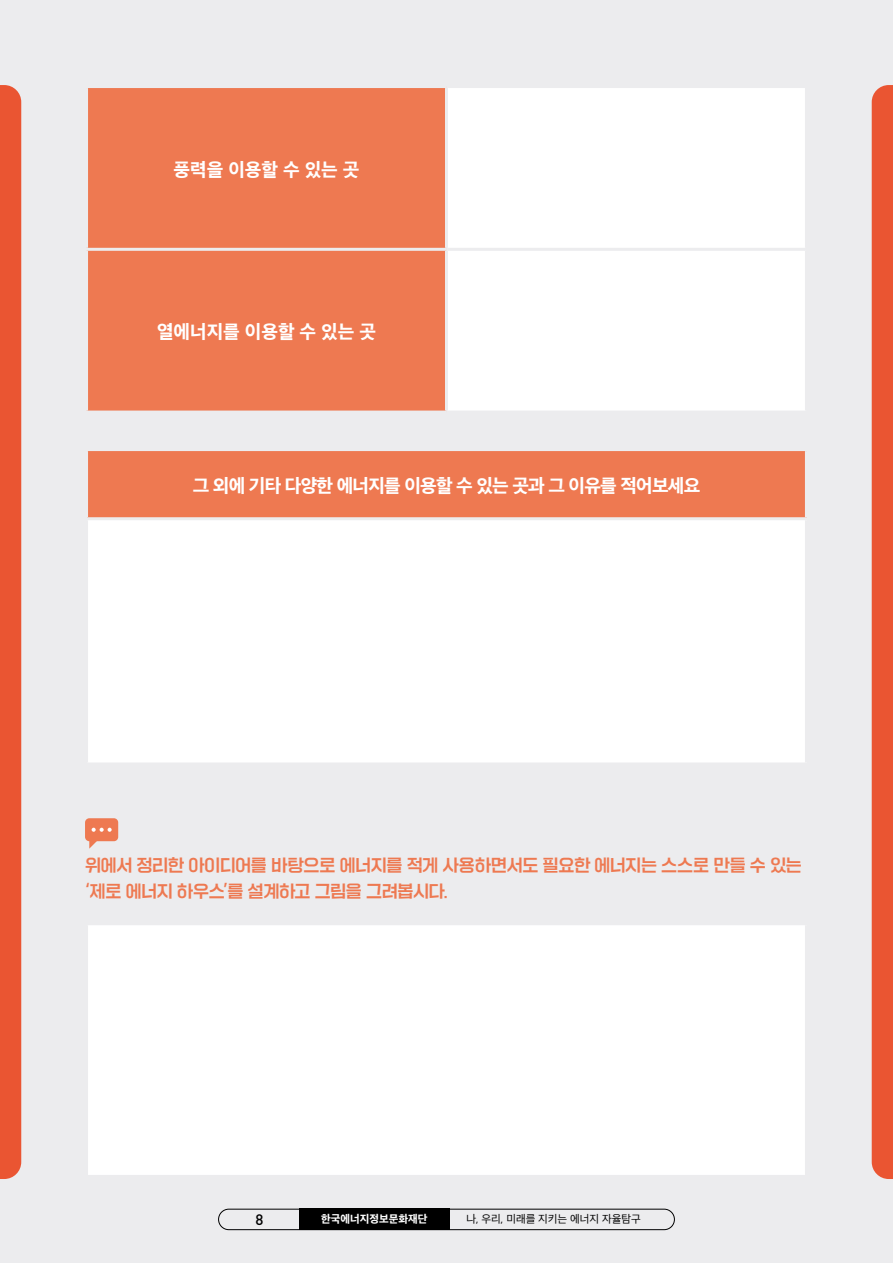
<style>
.page{position:relative;width:893px;height:1263px;background:#ececee}
.page>*{position:absolute;margin:0;border:0;box-sizing:border-box;transform-origin:0 0}
.t1{font:18px "SD Gothic Neoa h Ex Bd";letter-spacing:-.04em;color:#fff}
.t2{font:18px "SD Gothic Neoa h Ex Bd";color:#fff}
.t3{font:16.5px/25.5px "SD Gyeokdong G205 Bd";letter-spacing:-.015em;color:#ee7951}
.t4{font:500 15px "DIN Pro";color:#000}
.t5{font:10.5px "SD Gothic Neoa d Rg";color:#000}
.t6{font:10.5px "SD Gothic Neoa h Ex Bd";color:#fff}
</style>
<div class="page">
<div style="left:218px;top:1209px;width:457px;height:21px;border:1px solid #000;border-radius:10px"></div>
<div style="left:299px;top:1209px;width:150px;height:21px;background:#000"></div>
<div style="left:0;top:85px;width:21px;height:1094px;background:#ea5532"></div>
<div style="left:872px;top:85px;width:21px;height:1094px;background:#ea5532"></div>
<div style="left:87px;top:450px;width:719px;height:69px;background:#ee7951"></div>
<div style="left:87px;top:519px;width:719px;height:245px;background:#fff"></div>
<hr style="left:85px;top:448px;width:723px;height:3px;background:#ececee">
<hr style="left:85px;top:451px;width:3px;height:66px;background:#ececee">
<hr style="left:805px;top:451px;width:3px;height:66px;background:#ececee">
<hr style="left:85px;top:517px;width:723px;height:3px;background:#ececee">
<hr style="left:85px;top:520px;width:3px;height:242px;background:#ececee">
<hr style="left:805px;top:520px;width:3px;height:242px;background:#ececee">
<hr style="left:85px;top:762px;width:723px;height:3px;background:#ececee">
<div style="left:87px;top:924px;width:719px;height:252px;background:#fff"></div>
<hr style="left:85px;top:922px;width:723px;height:3px;background:#ececee">
<hr style="left:85px;top:925px;width:3px;height:250px;background:#ececee">
<hr style="left:805px;top:925px;width:3px;height:250px;background:#ececee">
<hr style="left:85px;top:1175px;width:723px;height:3px;background:#ececee">
<div style="left:85px;top:818px;width:33px;height:23px;background:#ee7951;border-radius:4px"></div>
<svg style="left:89px;top:828px;width:23px;height:21px"></svg>
<div style="left:88px;top:88px;width:357px;height:323px;background:#ee7951"></div>
<div style="left:448px;top:88px;width:357px;height:322px;background:#fff"></div>
<hr style="left:85px;top:248px;width:361px;height:3px;background:#ececee">
<hr style="left:446px;top:248px;width:362px;height:3px;background:#ececee">
<p class="t1" style="left:174px;top:160px;width:187px">풍력을 이용할 수 있는 곳</p>
<p class="t2" style="left:157px;top:323px;width:220px">열에너지를 이용할 수 있는 곳</p>
<p class="t1" style="left:193px;top:476px;width:509px">그 외에 기타 다양한 에너지를 이용할 수 있는 곳과 그 이유를 적어보세요</p>
<p class="t3" style="left:85px;top:853px;width:718px">위에서 정리한 아이디어를 바탕으로 에너지를 적게 사용하면서도 필요한 에너지는 스스로 만들 수 있는 ‘제로 에너지 하우스’를 설계하고 그림을 그려봅시다.</p>
<p class="t4" style="left:255px;top:1207px;width:9px">8</p>
<p class="t6" style="left:321px;top:1214px;width:108px">한국에너지정보문화재단</p>
<p class="t5" style="left:466px;top:1214px;width:176px">나, 우리, 미래를 지키는 에너지 자율탐구</p>
</div>
